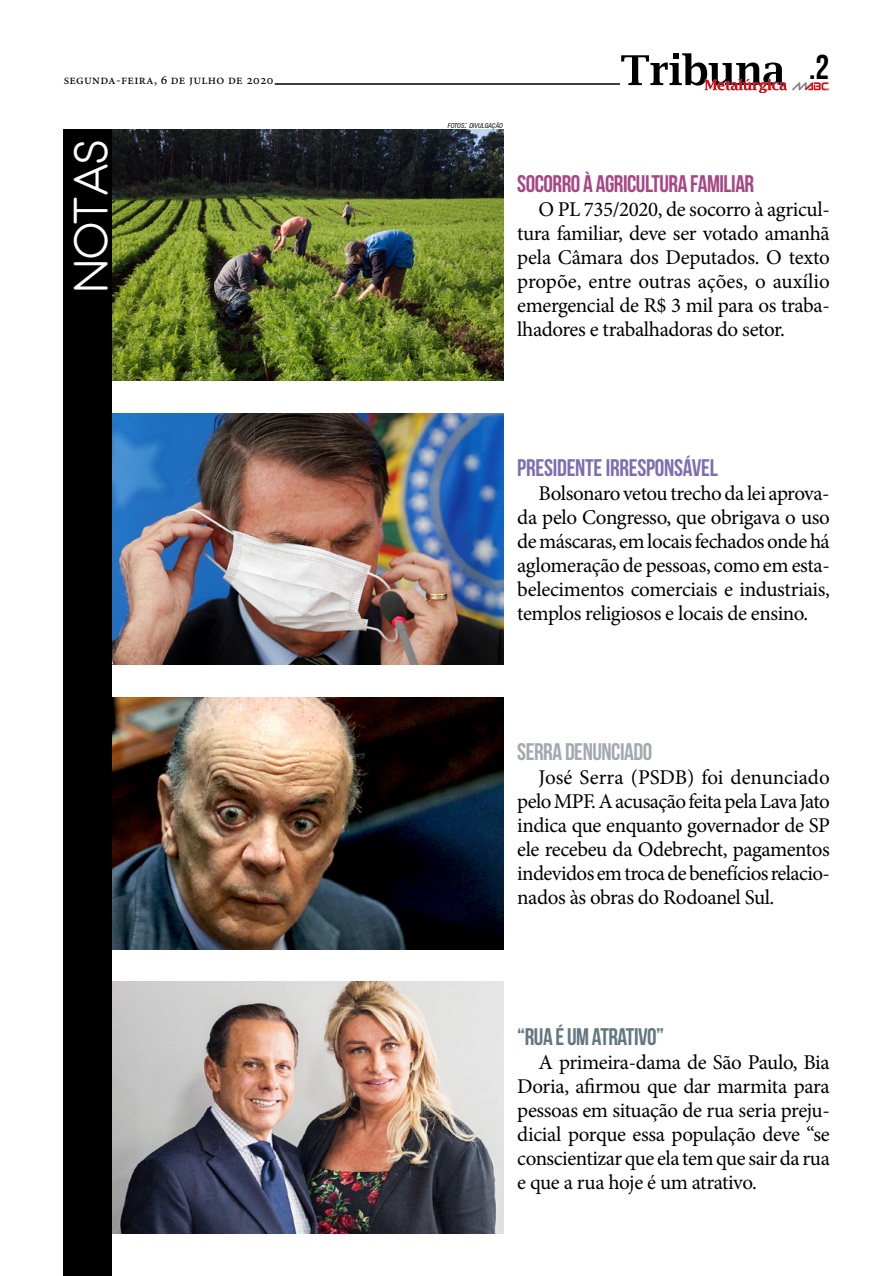
<style>
.page{position:relative;width:893px;height:1276px;background:#fff}
.page>*{position:absolute;margin:0;border:0;box-sizing:border-box;transform-origin:0 0}
.t1{font:48px "Moon 2.0";color:#fff}
.t2{font:34.5px "Bebas Neue";color:#000}
.t3{font:24px "Bebas Neue";letter-spacing:-.02em;color:#a74686}
.t4{font:24px "Bebas Neue";letter-spacing:-.01em;color:#7c6eb0}
.t5{font:24px "Bebas Neue";letter-spacing:-.02em;color:#627782}
.t6{font:24px "Bebas Neue";letter-spacing:-.02em;color:#a3a9b0}
.t7{font:21px/24px "Minion Pro";letter-spacing:-.02em;color:#000;text-align:justify}
.t8{font:13.5px "Minion Pro";letter-spacing:.02em;color:#000}
.t9{font:italic condensed 6.6px "Swiss 721 BT";color:#000}
.s1{font-size:9.3px}
</style>
<div class="page">
<svg style="left:621px;top:53px;width:208px;height:40px"></svg>
<hr style="left:275px;top:83px;width:345px;height:2px;background:#000">
<img style="left:112px;top:129px;width:391px;height:252px">
<img style="left:112px;top:413px;width:391px;height:252px">
<img style="left:112px;top:697px;width:391px;height:252px">
<img style="left:112px;top:981px;width:391px;height:252px">
<div style="left:64px;top:129px;width:48px;height:1147px;background:#000"></div>
<p class="t8" style="left:64px;top:71px;width:211px">segunda-feira, 6 de julho de 2020</p>
<h1 class="t1" style="left:64px;top:290px;width:152px;rotate:-90deg">NOTAS</h1>
<h2 class="t2" style="left:809px;top:48px;width:22px">.2</h2>
<p class="t9" style="left:448px;top:122px;width:57px">FOTOS<span class="s1">:</span> DIVULGAÇÃO</p>
<p class="t3" style="left:517px;top:170px;width:238px">SOCORRO À AGRICULTURA FAMILIAR</p>
<p class="t7" style="left:517px;top:197px;width:314px;text-indent:21px">O PL 735/2020, de socorro à agricul&shy;tura familiar, deve ser votado amanhã pela Câmara dos Deputados. O texto propõe, entre outras ações, o auxílio emergencial de R$ 3 mil para os traba&shy;lhadores e trabalhadoras do setor.</p>
<p class="t4" style="left:517px;top:454px;width:202px">PRESIDENTE IRRESPONSÁVEL</p>
<p class="t7" style="left:517px;top:481px;width:314px;text-indent:21px">Bolsonaro vetou trecho da lei aprova&shy;da pelo Congresso, que obrigava o uso de máscaras, em locais fechados onde há aglomeração de pessoas, como em esta&shy;belecimentos comerciais e industriais, templos religiosos e locais de ensino.</p>
<p class="t6" style="left:517px;top:739px;width:136px">SERRA DENUNCIADO</p>
<p class="t7" style="left:517px;top:765px;width:314px;text-indent:21px">José Serra (PSDB) foi denunciado pelo MPF. A acusação feita pela Lava Jato indica que enquanto governador de SP ele recebeu da Odebrecht, pagamentos indevidos em troca de benefícios relacio&shy;nados às obras do Rodoanel Sul.</p>
<p class="t5" style="left:517px;top:1023px;width:148px">“RUA É UM ATRATIVO”</p>
<p class="t7" style="left:517px;top:1050px;width:314px;text-indent:21px">A primeira-dama de São Paulo, Bia Doria, afirmou que dar marmita para pessoas em situação de rua seria preju&shy;dicial porque essa população deve “se conscientizar que ela tem que sair da rua e que a rua hoje é um atrativo.</p>
</div>
